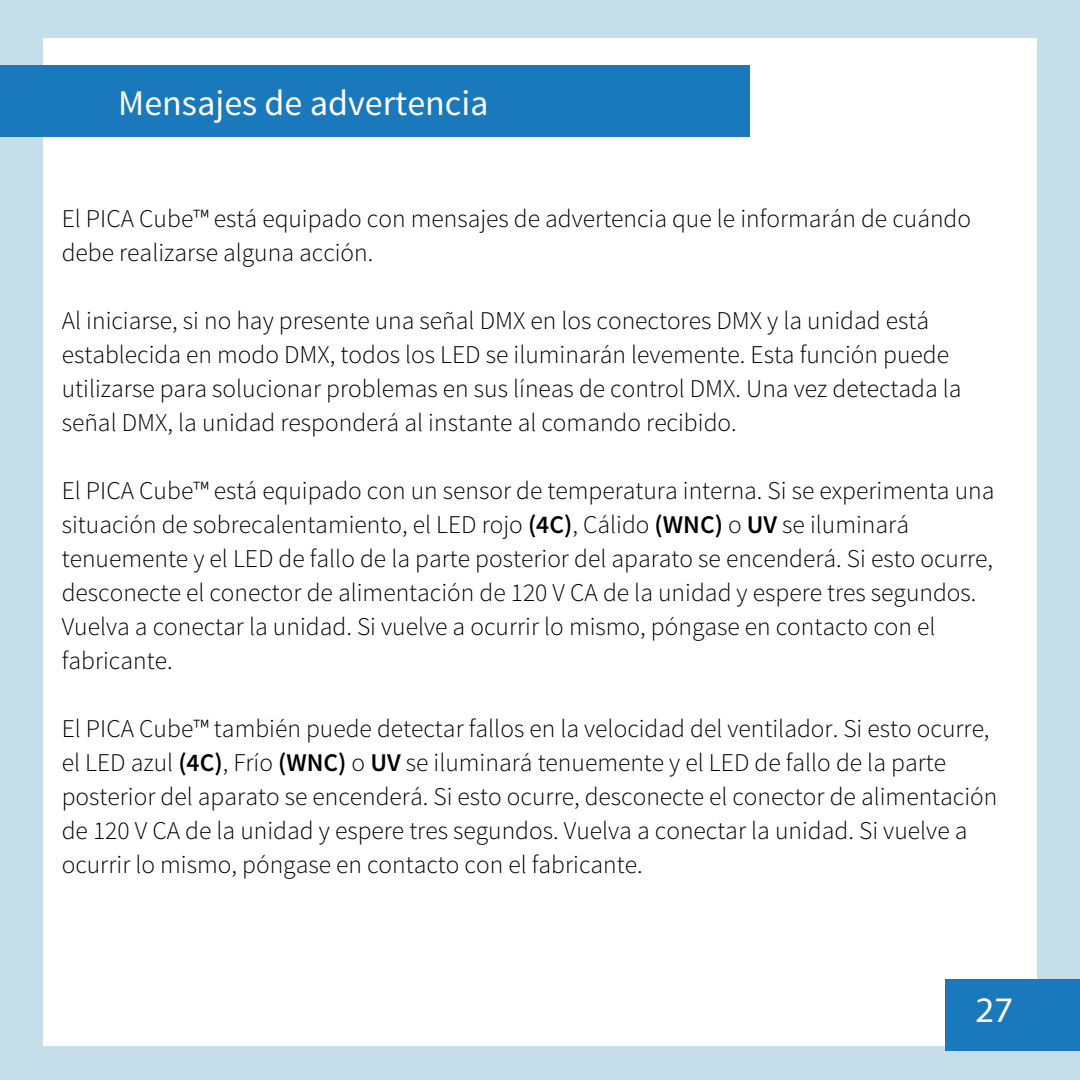
<style>
.page{position:relative;width:1080px;height:1080px;background:#c6ddea}
.page>*{position:absolute;margin:0;border:0;box-sizing:border-box;transform-origin:0 0}
.t1{font:36px "Source Sans Pro";color:#fff}
.t2{font:36px "Myriad Pro";color:#fff}
.t3{font:300 25.5px/33.9px "Source Sans Pro";color:#000001}
.s1{font-weight:600}
</style>
<div class="page">
<div style="left:43px;top:38px;width:993px;height:1008px;background:#fff"></div>
<div style="left:0;top:65px;width:750px;height:72px;background:#1a79bc"></div>
<div style="left:945px;top:979px;width:135px;height:72px;background:#1a79bc"></div>
<h1 class="t1" style="left:118px;top:80px;width:372px">Mensajes de advertencia</h1>
<p class="t3" style="left:62px;top:202px;width:911px">El PICA Cube™ está equipado con mensajes de advertencia que le informarán de cuándo debe realizarse alguna acción.</p>
<p class="t3" style="left:62px;top:304px;width:901px">Al iniciarse, si no hay presente una señal DMX en los conectores DMX y la unidad está establecida en modo DMX, todos los LED se iluminarán levemente. Esta función puede utilizarse para solucionar problemas en sus líneas de control DMX. Una vez detectada la señal DMX, la unidad responderá al instante al comando recibido.</p>
<p class="t3" style="left:62px;top:474px;width:934px">El PICA Cube™ está equipado con un sensor de temperatura interna. Si se experimenta una situación de sobrecalentamiento, el LED rojo <span class="s1">(4C)</span>, Cálido <span class="s1">(WNC)</span> o <span class="s1">UV</span> se iluminará tenuemente y el LED de fallo de la parte posterior del aparato se encenderá. Si esto ocurre, desconecte el conector de alimentación de 120 V CA de la unidad y espere tres segundos.<br>Vuelva a conectar la unidad. Si vuelve a ocurrir lo mismo, póngase en contacto con el fabricante.</p>
<p class="t3" style="left:62px;top:712px;width:937px">El PICA Cube™ también puede detectar fallos en la velocidad del ventilador. Si esto ocurre, el LED azul <span class="s1">(4C)</span>, Frío <span class="s1">(WNC)</span> o <span class="s1">UV</span> se iluminará tenuemente y el LED de fallo de la parte posterior del aparato se encenderá. Si esto ocurre, desconecte el conector de alimentación de 120 V CA de la unidad y espere tres segundos. Vuelva a conectar la unidad. Si vuelve a ocurrir lo mismo, póngase en contacto con el fabricante.</p>
<h1 class="t2" style="left:975px;top:988px;width:40px">27</h1>
</div>
